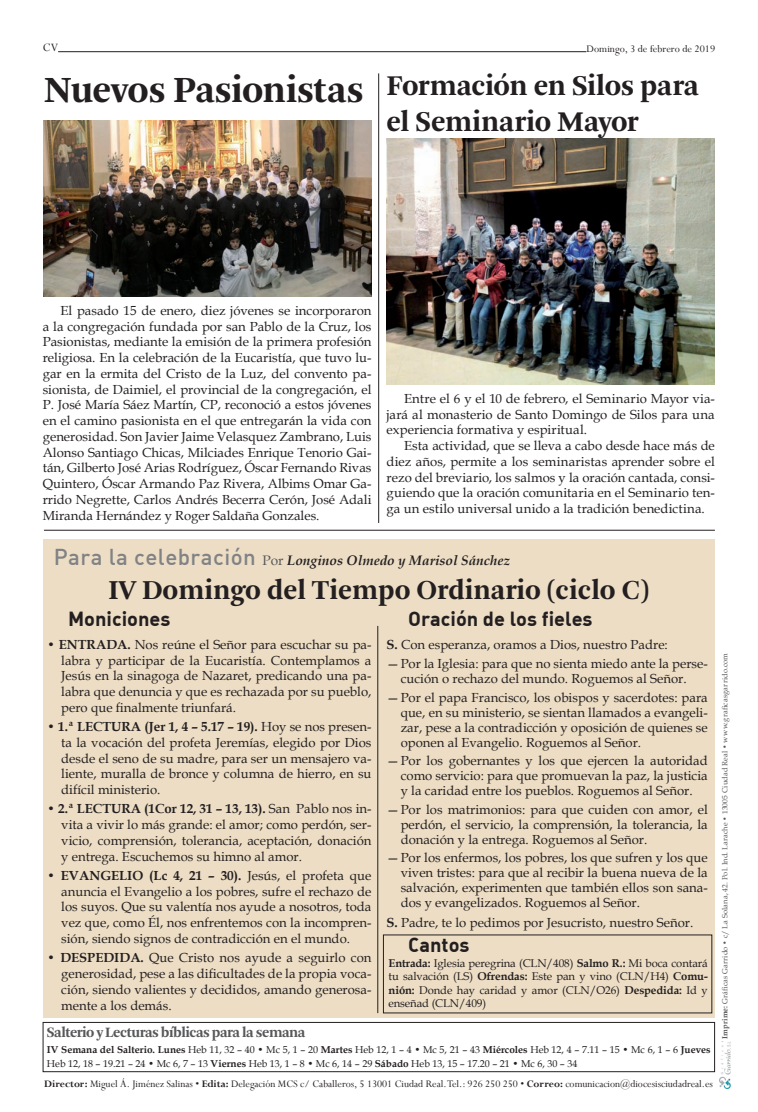
<style>
.page{position:relative;width:758px;height:1112px;background:#fff}
.page>*{position:absolute;margin:0;border:0;box-sizing:border-box;transform-origin:0 0}
.t1{font:700 38.75px "Arnhem";letter-spacing:-.01em;color:#231f20}
.t2{font:700 30px/36px "Arnhem";letter-spacing:-.01em;color:#231f20}
.t3{font:700 28.75px "Arnhem";color:#231f20}
.t4{font:700 20px "DIN Alternate";color:#231f20}
.t5{font:700 15px "Arnhem";letter-spacing:-.03em;color:#57585a}
.t6{font:italic 700 13.75px "Book Antiqua";color:#231f20}
.t7{font:13.12px/15.8px "Book Antiqua";color:#231f20;text-align:justify}
.t8{font:12.5px "Perpetua";color:#231f20}
.t9{font:11.25px/13.5px "Book Antiqua";letter-spacing:-.01em;color:#231f20;text-align:justify}
.t10{font:11.25px "Perpetua";color:#231f20}
.t11{font:11.12px "Perpetua";color:#231f20}
.t12{font:10px/13.8px "Book Antiqua";color:#231f20}
.t13{font:7.5px "Book Antiqua";letter-spacing:.02em;color:#57585a}
.s1{font-family:"DIN";font-weight:500;font-style:normal;font-size:22.5px;color:#808285}
.s2{font-weight:400;font-style:normal;color:#57585a}
.s3{font-weight:700}
</style>
<div class="page">
<div style="left:43px;top:1022px;width:672px;height:50px;border:1px solid #231f20"></div>
<div style="left:44px;top:539px;width:671px;height:479px;background:#ecddc4"></div>
<hr style="left:58px;top:51px;width:528px;height:1px;background:#231f20">
<img style="left:719px;top:1042px;width:12px;height:47px">
<hr style="left:377px;top:626px;width:1px;height:387px;background:#231f20">
<hr style="left:44px;top:530px;width:671px;height:1px;background:#231f20">
<hr style="left:378px;top:73px;width:1px;height:450px;background:#231f20">
<img style="left:44px;top:120px;width:327px;height:176px">
<img style="left:386px;top:138px;width:329px;height:247px">
<p class="t8" style="left:43px;top:39px;width:17px">CV</p>
<p class="t10" style="left:586px;top:42px;width:130px">Domingo, 3 de febrero de 2019</p>
<p class="t1" style="left:44px;top:68px;width:321px">Nuevos Pasionistas</p>
<p class="t2" style="left:386px;top:68px;width:314px">Formación en Silos para el Seminario Mayor</p>
<p class="t7" style="left:43px;top:302px;width:330px;text-indent:18px">El pasado 15 de enero, diez jóvenes se incorporaron a la congregación fundada por san Pablo de la Cruz, los Pasionistas, mediante la emisión de la primera profesión religiosa. En la celebración de la Eucaristía, que tuvo lu&shy;gar en la ermita del Cristo de la Luz, del convento pa&shy;sionista, de Daimiel, el provincial de la congregación, el P. José María Sáez Martín, CP, reconoció a estos jóvenes en el camino pasionista en el que entregarán la vida con generosidad. Son Javier Jaime Velasquez Zambrano, Luis Alonso Santiago Chicas, Milciades Enrique Tenorio Gai&shy;tán, Gilberto José Arias Rodríguez, Óscar Fernando Rivas Quintero, Óscar Armando Paz Rivera, Albims Omar Ga&shy;rrido Negrette, Carlos Andrés Becerra Cerón, José Adali Miranda Hernández y Roger Saldaña Gonzales.</p>
<p class="t7" style="left:386px;top:390px;width:330px;text-indent:18px">Entre el 6 y el 10 de febrero, el Seminario Mayor via&shy;jará al monasterio de Santo Domingo de Silos para una experiencia formativa y espiritual.</p>
<p class="t7" style="left:386px;top:437px;width:330px;text-indent:18px">Esta actividad, que se lleva a cabo desde hace más de diez años, permite a los seminaristas aprender sobre el rezo del breviario, los salmos y la oración cantada, consi&shy;guiendo que la oración comunitaria en el Seminario ten&shy;ga un estilo universal unido a la tradición benedictina.</p>
<p class="t6" style="left:54px;top:551px;width:458px"><span class="s1">Para la celebración</span> <span class="s2">Por</span> Longinos Olmedo y Marisol Sánchez</p>
<p class="t3" style="left:108px;top:574px;width:542px">IV Domingo del Tiempo Ordinario (ciclo C)</p>
<p class="t4" style="left:68px;top:606px;width:104px">Moniciones</p>
<p class="t4" style="left:408px;top:606px;width:186px">Oración de los fieles</p>
<p class="t7" style="left:61px;top:636px;width:312px;text-indent:-14px"><span class="s3">• ENTRADA.</span> Nos reúne el Señor para escuchar su pa&shy;labra y participar de la Eucaristía. Contemplamos a Jesús en la sinagoga de Nazaret, predicando una pa&shy;labra que denuncia y que es rechazada por su pueblo, pero que finalmente triunfará.</p>
<p class="t7" style="left:61px;top:718px;width:312px;text-indent:-14px"><span class="s3">• 1.ª LECTURA (Jer 1, 4 – 5.17 – 19).</span> Hoy se nos presen&shy;ta la vocación del profeta Jeremías, elegido por Dios desde el seno de su madre, para ser un mensajero va&shy;liente, muralla de bronce y columna de hierro, en su difícil ministerio.</p>
<p class="t7" style="left:61px;top:801px;width:312px;text-indent:-14px"><span class="s3">• 2.ª LECTURA (1Cor 12, 31 – 13, 13).</span> San Pablo nos in&shy;vita a vivir lo más grande: el amor; como perdón, ser&shy;vicio, comprensión, tolerancia, aceptación, donación y entrega. Escuchemos su himno al amor.</p>
<p class="t7" style="left:61px;top:867px;width:312px;text-indent:-14px"><span class="s3">• EVANGELIO (Lc 4, 21 – 30).</span> Jesús, el profeta que anuncia el Evangelio a los pobres, sufre el rechazo de los suyos. Que su valentía nos ayude a nosotros, toda vez que, como Él, nos enfrentemos con la incompren&shy;sión, siendo signos de contradicción en el mundo.</p>
<p class="t7" style="left:61px;top:950px;width:312px;text-indent:-14px"><span class="s3">• DESPEDIDA.</span> Que Cristo nos ayude a seguirlo con generosidad, pese a las dificultades de la propia voca&shy;ción, siendo valientes y decididos, amando generosa&shy;mente a los demás.</p>
<p class="t7" style="left:386px;top:636px;width:283px"><span class="s3">S.</span> Con esperanza, oramos a Dios, nuestro Padre:</p>
<p class="t7" style="left:386px;top:656px;width:323px;line-height:15px;text-align:center">—Por la Iglesia: para que no sienta miedo ante la perse&shy;cución o rechazo del mundo. Roguemos al Señor.</p>
<p class="t7" style="left:400px;top:689px;width:308px;line-height:15px;text-indent:-14px">—Por el papa Francisco, los obispos y sacerdotes: para que, en su ministerio, se sientan llamados a evangeli&shy;zar, pese a la contradicción y oposición de quienes se oponen al Evangelio. Roguemos al Señor.</p>
<p class="t7" style="left:400px;top:753px;width:309px;line-height:15px;text-indent:-14px">—Por los gobernantes y los que ejercen la autoridad como servicio: para que promuevan la paz, la justicia y la caridad entre los pueblos. Roguemos al Señor.</p>
<p class="t7" style="left:400px;top:801px;width:308px;line-height:15px;text-indent:-14px">—Por los matrimonios: para que cuiden con amor, el perdón, el servicio, la comprensión, la tolerancia, la donación y la entrega. Roguemos al Señor.</p>
<p class="t7" style="left:400px;top:850px;width:309px;line-height:15px;text-indent:-14px">—Por los enfermos, los pobres, los que sufren y los que viven tristes: para que al recibir la buena nueva de la salvación, experimenten que también ellos son sana&shy;dos y evangelizados. Roguemos al Señor.</p>
<p class="t7" style="left:386px;top:914px;width:308px"><span class="s3">S.</span> Padre, te lo pedimos por Jesucristo, nuestro Señor.</p>
<p class="t4" style="left:408px;top:932px;width:63px">Cantos</p>
<p class="t9" style="left:388px;top:956px;width:321px"><span class="s3">Entrada:</span> Iglesia peregrina (CLN/408) <span class="s3">Salmo R.:</span> Mi boca contará tu salvación (LS) <span class="s3">Ofrendas:</span> Este pan y vino (CLN/H4) <span class="s3">Comu&shy;nión:</span> Donde hay caridad y amor (CLN/O26) <span class="s3">Despedida:</span> Id y enseñad (CLN/409)</p>
<p class="t5" style="left:47px;top:1024px;width:260px">Salterio y Lecturas bíblicas para la semana</p>
<p class="t12" style="left:47px;top:1043px;width:665px"><span class="s3">IV Semana del Salterio. Lunes</span> Heb 11, 32 – 40 • Mc 5, 1 – 20 <span class="s3">Martes</span> Heb 12, 1 – 4 • Mc 5, 21 – 43 <span class="s3">Miércoles</span> Heb 12, 4 – 7.11 – 15 • Mc 6, 1 – 6 <span class="s3">Jueves<br></span>Heb 12, 18 – 19.21 – 24 • Mc 6, 7 – 13 <span class="s3">Viernes</span> Heb 13, 1 – 8 • Mc 6, 14 – 29 <span class="s3">Sábado</span> Heb 13, 15 – 17.20 – 21 • Mc 6, 30 – 34</p>
<p class="t11" style="left:44px;top:1076px;width:670px"><span class="s3">Director:</span> Miguel Á. Jiménez Salinas • <span class="s3">Edita:</span> Delegación MCS c/ Caballeros, 5 13001 Ciudad Real. Tel.: 926 250 250 • <span class="s3">Correo:</span> comunicacion@diocesisciudadreal.es</p>
<p class="t13" style="left:719px;top:1039px;width:387px;rotate:-90deg"><span class="s3">Imprime:</span> Gráficas Garrido • c/ La Solana, 42. Pol. Ind. Larache • 13005 Ciudad Real • www.graficasgarrido.com</p>
</div>
